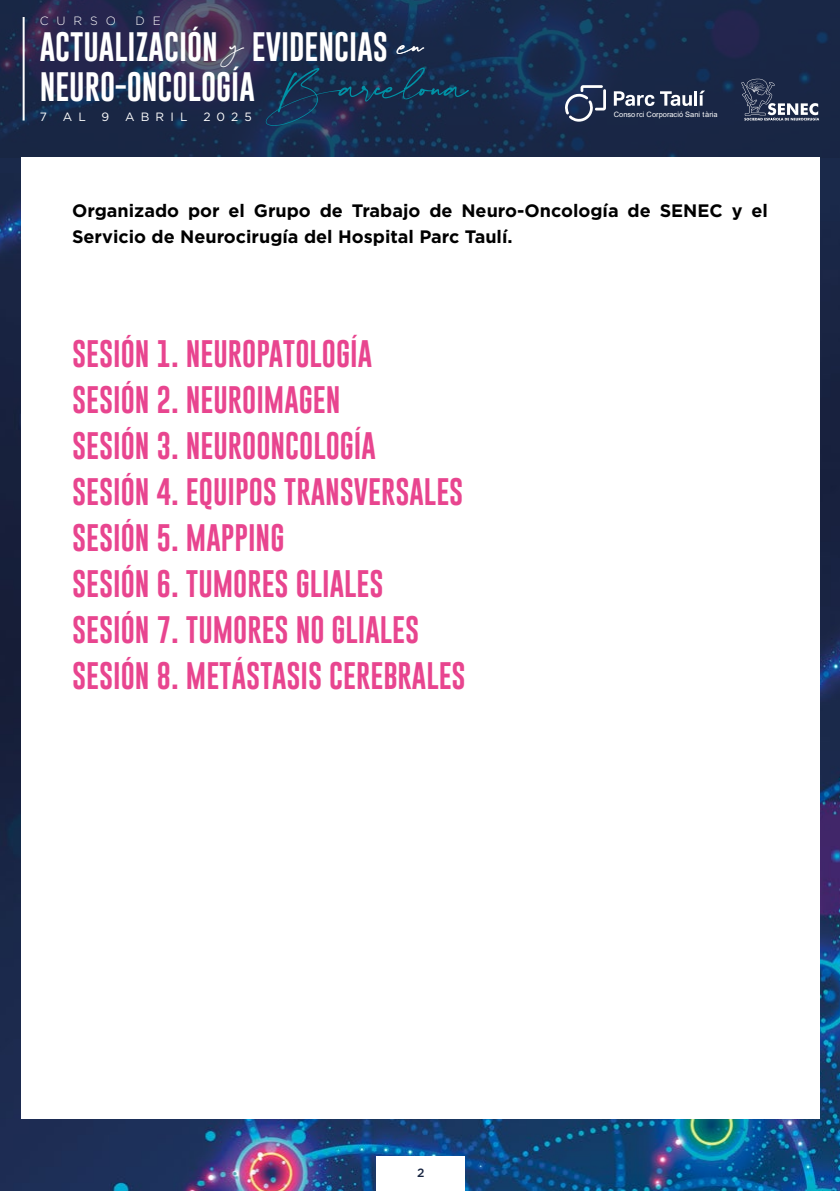
<style>
.page{position:relative;width:840px;height:1191px;background:#fff}
.page>*{position:absolute;margin:0;border:0;box-sizing:border-box;transform-origin:0 0}
.t1{font:60px "Belove";color:#0092a6}
.t2{font:46px "Belove";color:#fff}
.t3{font:30px/40px "Gobold Uplow";color:#fff}
.t4{font:28px/46px "Gobold Uplow";color:#e8458f}
.t5{font:700 18px/26px "Gotham";color:#000}
.t6{font:12px "Gotham";letter-spacing:.51em;color:#fff}
.t7{font:300 12px "Gotham";letter-spacing:.66em;color:#fff}
.t8{font:500 12px "Gotham";color:#182541}
.t9{font:7.4px "Arial";color:#fff}
</style>
<div class="page">
<img style="left:0;top:157px;width:839px;height:1034px">
<svg style="left:0;top:0;width:839px;height:157px;background:#1d2a4c"></svg>
<hr style="left:23px;top:17px;width:2px;height:103px;background:#fff">
<svg style="left:740px;top:78px;width:78px;height:42px;background:#414c66"></svg>
<div style="left:375px;top:1156px;width:89px;height:35px;background:#fff"></div>
<div style="left:21px;top:157px;width:797px;height:962px;background:#fff"></div>
<svg style="left:613px;top:91px;width:91px;height:15px"></svg>
<svg style="left:564px;top:85px;width:41px;height:37px;background:#4a5976"></svg>
<p class="t7" style="left:40px;top:13px;width:78px">CURSO</p>
<p class="t7" style="left:135px;top:13px;width:27px">D E</p>
<p class="t3" style="left:40px;top:27px;width:349px">ACTUALIZACIÓN EVIDENCIAS<br>NEURO-ONCOLOGÍA</p>
<p class="t6" style="left:40px;top:109px;width:9px">7</p>
<p class="t6" style="left:63px;top:109px;width:24px">A L</p>
<p class="t6" style="left:101px;top:109px;width:9px">9</p>
<p class="t6" style="left:125px;top:109px;width:64px">ABRIL</p>
<p class="t6" style="left:203px;top:109px;width:50px">2025</p>
<h2 class="t2" style="left:399px;top:18px;width:26px">en</h2>
<h2 class="t2" style="left:230px;top:18px;width:15px">y</h2>
<h1 class="t1" style="left:263px;top:53px;width:206px">Barcelona</h1>
<p class="t9" style="left:613px;top:110px;width:105px">Consorci Corporació Sani tària</p>
<p class="t5" style="left:72px;top:197px;width:697px">Organizado por el Grupo de Trabajo de Neuro-Oncología de SENEC y el<br>Servicio de Neurocirugía del Hospital Parc Taulí.</p>
<p class="t4" style="left:72px;top:330px;width:395px">SESIÓN 1. NEUROPATOLOGÍA<br>SESIÓN 2. NEUROIMAGEN<br>SESIÓN 3. NEUROONCOLOGÍA<br>SESIÓN 4. EQUIPOS TRANSVERSALES<br>SESIÓN 5. MAPPING<br>SESIÓN 6. TUMORES GLIALES<br>SESIÓN 7. TUMORES NO GLIALES<br>SESIÓN 8. METÁSTASIS CEREBRALES</p>
<p class="t8" style="left:417px;top:1164px;width:9px">2</p>
</div>
